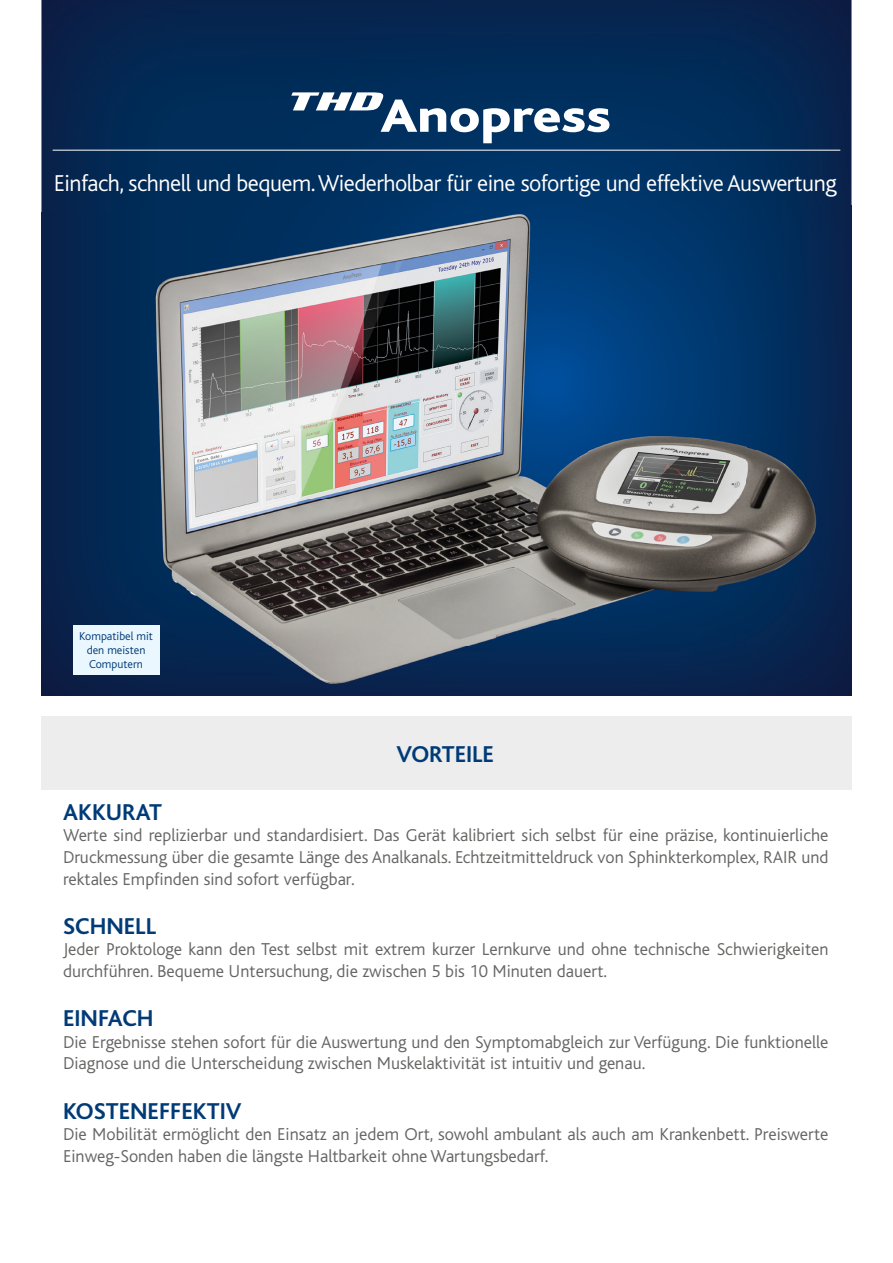
<style>
.page{position:relative;width:893px;height:1263px;background:#fff}
.page>*{position:absolute;margin:0;border:0;box-sizing:border-box;transform-origin:0 0}
.t1{font:300 24px "Bliss";letter-spacing:-.02em;color:#fff}
.t2{font:700 24px "Bliss";color:#003b77}
.t3{font:300 18px/21.6px "Bliss";color:#646463}
.t4{font:300 12px/14.4px "Bliss";color:#003b77;text-align:center}
</style>
<div class="page">
<img style="left:41px;top:0;width:810px;height:213px">
<div style="left:41px;top:213px;width:75px;height:482px;background:#06254e"></div>
<hr style="left:53px;top:150px;width:787px;height:1px;background:#fff">
<svg style="left:291px;top:92px;width:318px;height:51px"></svg>
<img style="left:841px;top:205px;width:11px;height:551px">
<img style="left:116px;top:695px;width:725px;height:1px">
<img style="left:116px;top:205px;width:735px;height:490px">
<div style="left:41px;top:716px;width:810px;height:74px;background:#ededed"></div>
<div style="left:73px;top:624px;width:86px;height:50px;background:#ebf7fe"></div>
<h1 class="t1" style="left:54px;top:170px;width:784px">Einfach, schnell und bequem. Wiederholbar für eine sofortige und effektive Auswertung</h1>
<p class="t4" style="left:79px;top:629px;width:75px">Kompatibel mit den meisten<br>Computern</p>
<h1 class="t2" style="left:396px;top:742px;width:99px">VORTEILE</h1>
<h1 class="t2" style="left:63px;top:799px;width:100px">AKKURAT</h1>
<p class="t3" style="left:63px;top:825px;width:767px;text-align:justify">Werte sind replizierbar und standardisiert. Das Gerät kalibriert sich selbst für eine präzise, kontinuierliche Druckmessung über die gesamte Länge des Analkanals. Echtzeitmitteldruck von Sphinkterkomplex, RAIR und rektales Empfinden sind sofort verfügbar.</p>
<h1 class="t2" style="left:63px;top:913px;width:94px">SCHNELL</h1>
<p class="t3" style="left:63px;top:939px;width:767px">Jeder Proktologe kann den Test selbst mit extrem kurzer Lernkurve und ohne technische Schwierigkeiten durchführen. Bequeme Untersuchung, die zwischen 5 bis 10 Minuten dauert.</p>
<h1 class="t2" style="left:63px;top:1006px;width:92px">EINFACH</h1>
<p class="t3" style="left:63px;top:1031px;width:767px">Die Ergebnisse stehen sofort für die Auswertung und den Symptomabgleich zur Verfügung. Die funktionelle<br>Diagnose und die Unterscheidung zwischen Muskelaktivität ist intuitiv und genau.</p>
<h1 class="t2" style="left:63px;top:1098px;width:180px">KOSTENEFFEKTIV</h1>
<p class="t3" style="left:63px;top:1124px;width:767px">Die Mobilität ermöglicht den Einsatz an jedem Ort, sowohl ambulant als auch am Krankenbett. Preiswerte<br>Einweg-Sonden haben die längste Haltbarkeit ohne Wartungsbedarf.</p>
</div>
